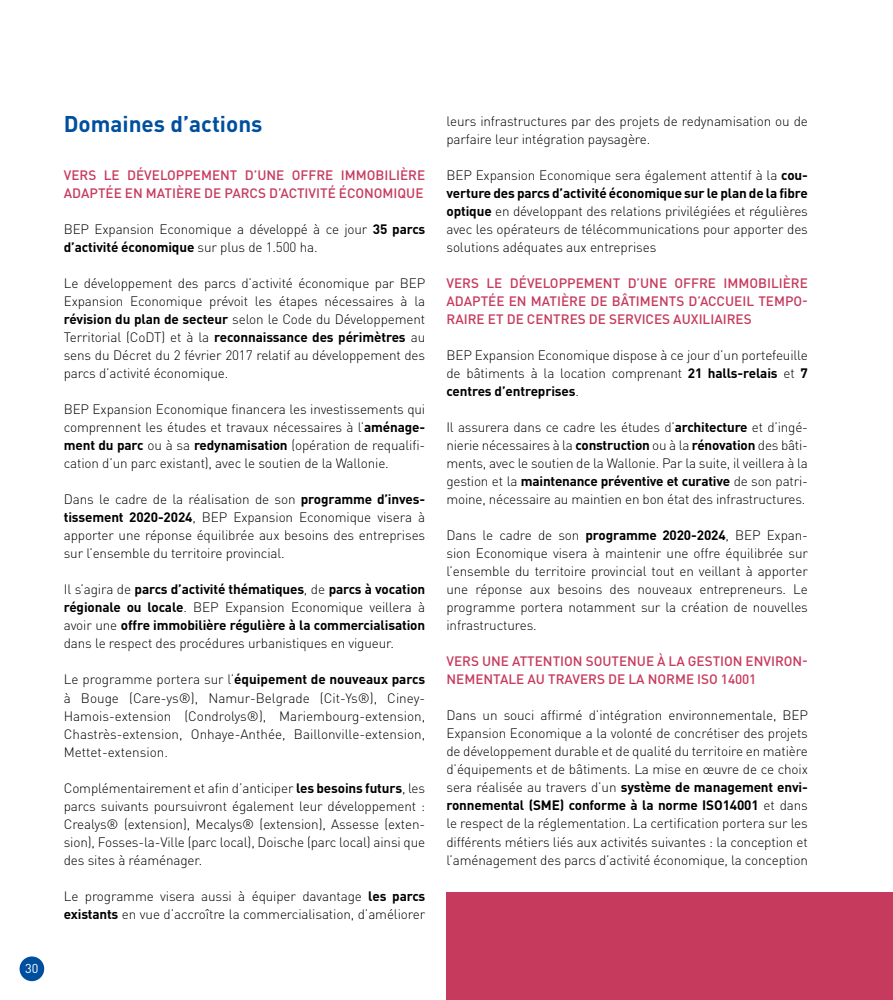
<style>
.page{position:relative;width:893px;height:1000px;background:#fff}
.page>*{position:absolute;margin:0;border:0;box-sizing:border-box;transform-origin:0 0}
.t1{font:700 22.5px "DIN Pro";color:#004f9f}
.t2{font:300 13.5px/18px "DIN Pro";letter-spacing:-.01em;color:#000;text-align:justify}
.t3{font:500 13.5px/18px "DIN Pro";color:#c63a5d}
.t4{font:12.75px "DIN Pro";color:#fff}
.s1{font-weight:700}
</style>
<div class="page">
<div style="left:20px;top:956px;width:24px;height:24px;background:#004f9f;border-radius:50%"></div>
<hr style="left:892px;top:0;width:1px;height:74px;background:#5fa82c">
<div style="left:446px;top:891px;width:447px;height:108px;background:#c63a5d"></div>
<p class="t4" style="left:25px;top:958px;width:15px">30</p>
<h1 class="t1" style="left:64px;top:105px;width:200px">Domaines d’actions</h1>
<p class="t3" style="left:64px;top:165px;width:363px">VERS LE DÉVELOPPEMENT D’UNE OFFRE IMMOBILIÈRE<br>ADAPTÉE EN MATIÈRE DE PARCS D’ACTIVITÉ ÉCONOMIQUE</p>
<p class="t2" style="left:64px;top:219px;width:363px">BEP Expansion Economique a développé à ce jour <span class="s1">35 parcs d’activité économique</span> sur plus de 1.500 ha.</p>
<p class="t2" style="left:64px;top:273px;width:363px">Le développement des parcs d’activité économique par BEP Expansion Economique prévoit les étapes nécessaires à la <span class="s1">révision du plan de secteur</span> selon le Code du Développement Territorial (CoDT) et à la <span class="s1">reconnaissance des périmètres</span> au sens du Décret du 2 février 2017 relatif au développement des parcs d’activité économique.</p>
<p class="t2" style="left:64px;top:399px;width:363px">BEP Expansion Economique financera les investissements qui comprennent les études et travaux nécessaires à l’<span class="s1">aménage&shy;ment du parc</span> ou à sa <span class="s1">redynamisation</span> (opération de requalifi&shy;cation d’un parc existant), avec le soutien de la Wallonie.</p>
<p class="t2" style="left:64px;top:489px;width:363px">Dans le cadre de la réalisation de son <span class="s1">programme d’inves&shy;tissement 2020-2024</span>, BEP Expansion Economique visera à apporter une réponse équilibrée aux besoins des entreprises sur l’ensemble du territoire provincial.</p>
<p class="t2" style="left:64px;top:579px;width:363px">Il s’agira de <span class="s1">parcs d’activité thématiques</span>, de <span class="s1">parcs à vocation régionale ou locale</span>. BEP Expansion Economique veillera à avoir une <span class="s1">offre immobilière régulière à la commercialisation </span>dans le respect des procédures urbanistiques en vigueur.</p>
<p class="t2" style="left:64px;top:669px;width:363px">Le programme portera sur l’<span class="s1">équipement de nouveaux parcs </span>à Bouge (Care-ys®), Namur-Belgrade (Cit-Ys®), Ciney-Hamois-extension (Condrolys®), Mariembourg-extension, Chastrès-extension, Onhaye-Anthée, Baillonville-extension, Mettet-extension.</p>
<p class="t2" style="left:64px;top:777px;width:363px">Complémentairement et afin d’anticiper <span class="s1">les besoins futurs</span>, les parcs suivants poursuivront également leur développement :<br>Crealys® (extension), Mecalys® (extension), Assesse (exten&shy;sion), Fosses-la-Ville (parc local), Doische (parc local) ainsi que des sites à réaménager.</p>
<p class="t2" style="left:64px;top:885px;width:363px">Le programme visera aussi à équiper davantage <span class="s1">les parcs existants</span> en vue d’accroître la commercialisation, d’améliorer</p>
<p class="t2" style="left:446px;top:111px;width:363px">leurs infrastructures par des projets de redynamisation ou de parfaire leur intégration paysagère.</p>
<p class="t2" style="left:446px;top:165px;width:363px">BEP Expansion Economique sera également attentif à la <span class="s1">cou&shy;verture des parcs d’activité économique sur le plan de la fibre optique</span> en développant des relations privilégiées et régulières avec les opérateurs de télécommunications pour apporter des solutions adéquates aux entreprises</p>
<p class="t3" style="left:447px;top:273px;width:363px;text-align:justify">VERS LE DÉVELOPPEMENT D’UNE OFFRE IMMOBILIÈRE ADAPTÉE EN MATIÈRE DE BÂTIMENTS D’ACCUEIL TEMPO-RAIRE ET DE CENTRES DE SERVICES AUXILIAIRES</p>
<p class="t2" style="left:446px;top:345px;width:363px">BEP Expansion Economique dispose à ce jour d’un portefeuille de bâtiments à la location comprenant <span class="s1">21 halls-relais</span> et <span class="s1">7 centres d’entreprises</span>.</p>
<p class="t2" style="left:446px;top:417px;width:363px">Il assurera dans ce cadre les études d’<span class="s1">architecture</span> et d’ingé&shy;nierie nécessaires à la <span class="s1">construction</span> ou à la <span class="s1">rénovation</span> des bâti&shy;ments, avec le soutien de la Wallonie. Par la suite, il veillera à la gestion et la <span class="s1">maintenance préventive et curative</span> de son patri&shy;moine, nécessaire au maintien en bon état des infrastructures.</p>
<p class="t2" style="left:446px;top:525px;width:363px">Dans le cadre de son <span class="s1">programme 2020-2024</span>, BEP Expan&shy;sion Economique visera à maintenir une offre équilibrée sur l’ensemble du territoire provincial tout en veillant à apporter une réponse aux besoins des nouveaux entrepreneurs. Le programme portera notamment sur la création de nouvelles infrastructures.</p>
<p class="t3" style="left:447px;top:651px;width:363px">VERS UNE ATTENTION SOUTENUE À LA GESTION ENVIRON-<br>NEMENTALE AU TRAVERS DE LA NORME ISO 14001</p>
<p class="t2" style="left:446px;top:705px;width:363px">Dans un souci affirmé d’intégration environnementale, BEP Expansion Economique a la volonté de concrétiser des projets de développement durable et de qualité du territoire en matière d’équipements et de bâtiments. La mise en œuvre de ce choix sera réalisée au travers d’un <span class="s1">système de management envi&shy;ronnemental (SME) conforme à la norme ISO14001</span> et dans le respect de la réglementation. La certification portera sur les différents métiers liés aux activités suivantes : la conception et l’aménagement des parcs d’activité économique, la conception</p>
</div>
